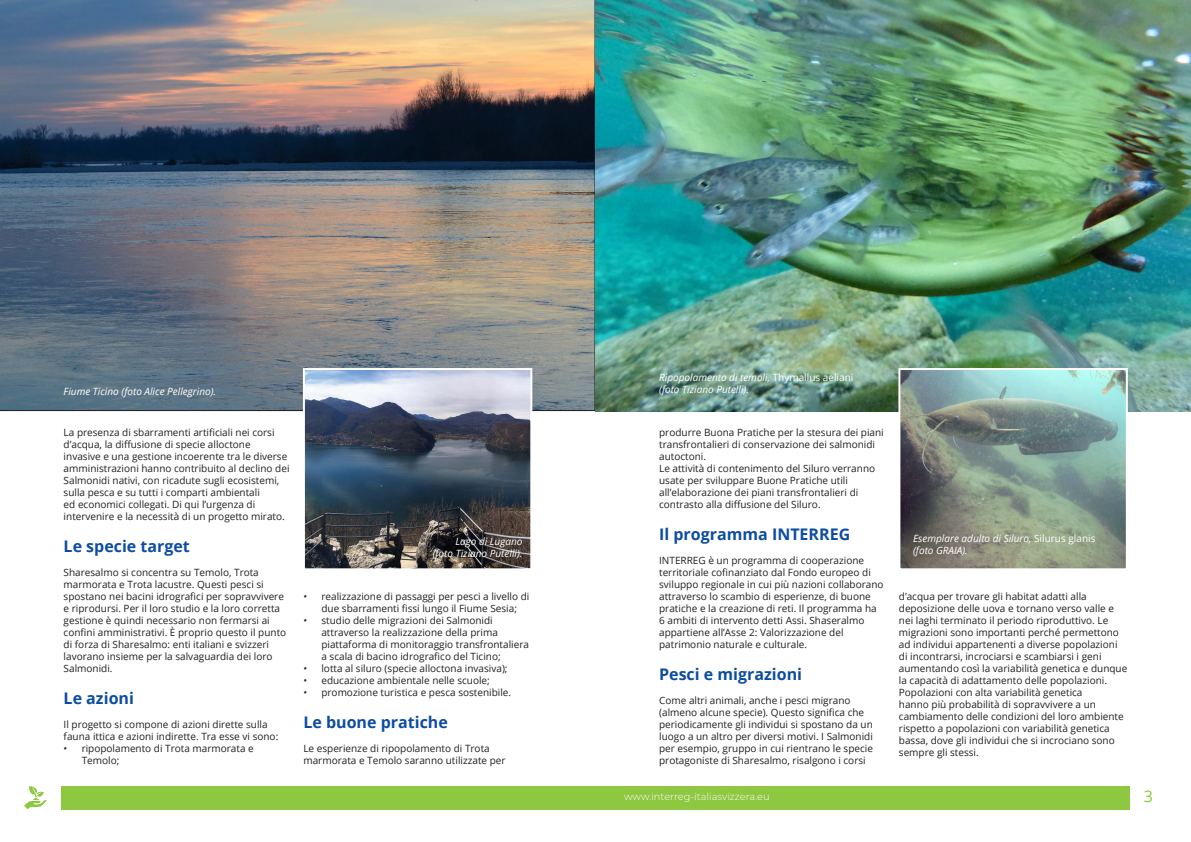
<style>
.page{position:relative;width:1191px;height:842px;background:#fff}
.page>*{position:absolute;margin:0;border:0;box-sizing:border-box;transform-origin:0 0}
.Titolo_2{font:700 16px "Open Sans";color:#0d4da1}
.t1{font:16px "Open Sans";color:#8ec740}
.NORMALE{font:10px/12px "Open Sans";color:#231f20}
.t2{font:italic 10px/12px "Open Sans";color:#fff}
.t3{font:300 9.9px "Montserrat";color:#fff}
.s1{font-style:normal}
</style>
<div class="page">
<div style="left:595px;top:786px;width:535px;height:23px;background:#8ec740"></div>
<div style="left:61px;top:786px;width:534px;height:23px;background:#8ec740"></div>
<svg style="left:24px;top:786px;width:23px;height:23px"></svg>
<img style="left:595px;top:0;width:596px;height:411px">
<img style="left:0;top:0;width:595px;height:411px">
<img style="left:306px;top:371px;width:223px;height:196px">
<div style="left:303px;top:368px;width:229px;height:202px;border:2px solid #fff"></div>
<img style="left:901px;top:371px;width:223px;height:196px">
<div style="left:898px;top:368px;width:229px;height:202px;border:2px solid #fff"></div>
<p class="t2" style="left:64px;top:385px;width:154px">Fiume Ticino (foto Alice Pellegrino).</p>
<p class="NORMALE" style="left:64px;top:426px;width:227px">La presenza di sbarramenti artificiali nei corsi d’acqua, la diffusione di specie alloctone invasive e una gestione incoerente tra le diverse amministrazioni hanno contribuito al declino dei Salmonidi nativi, con ricadute sugli ecosistemi, sulla pesca e su tutti i comparti ambientali<br>ed economici collegati. Di qui l’urgenza di intervenire e la necessità di un progetto mirato.</p>
<p class="Titolo_2" style="left:64px;top:535px;width:128px">Le specie target</p>
<p class="NORMALE" style="left:64px;top:566px;width:224px">Sharesalmo si concentra su Temolo, Trota marmorata e Trota lacustre. Questi pesci si spostano nei bacini idrografici per sopravvivere e riprodursi. Per il loro studio e la loro corretta gestione è quindi necessario non fermarsi ai confini amministrativi. È proprio questo il punto di forza di Sharesalmo: enti italiani e svizzeri lavorano insieme per la salvaguardia dei loro Salmonidi.</p>
<p class="Titolo_2" style="left:64px;top:687px;width:72px">Le azioni</p>
<p class="NORMALE" style="left:64px;top:718px;width:216px">Il progetto si compone di azioni dirette sulla fauna ittica e azioni indirette. Tra esse vi sono:</p>
<p class="NORMALE" style="left:82px;top:742px;width:174px;text-indent:-18px">• ripopolamento di Trota marmorata e<br>Temolo;</p>
<p class="t2" style="left:455px;top:535px;width:69px">Lago di Lugano</p>
<p class="t2" style="left:433px;top:547px;width:91px">(foto Tiziano Putelli).</p>
<p class="NORMALE" style="left:303px;top:590px;width:227px;text-align:center">• realizzazione di passaggi per pesci a livello di due sbarramenti fissi lungo il Fiume Sesia;</p>
<p class="NORMALE" style="left:321px;top:614px;width:209px;text-indent:-18px">• studio delle migrazioni dei Salmonidi attraverso la realizzazione della prima piattaforma di monitoraggio transfrontaliera a scala di bacino idrografico del Ticino;</p>
<p class="NORMALE" style="left:303px;top:662px;width:206px">• lotta al siluro (specie alloctona invasiva);</p>
<p class="NORMALE" style="left:303px;top:674px;width:188px">• educazione ambientale nelle scuole;</p>
<p class="NORMALE" style="left:303px;top:686px;width:209px">• promozione turistica e pesca sostenibile.</p>
<p class="Titolo_2" style="left:303px;top:711px;width:146px">Le buone pratiche</p>
<p class="NORMALE" style="left:303px;top:742px;width:204px">Le esperienze di ripopolamento di Trota marmorata e Temolo saranno utilizzate per</p>
<p class="t2" style="left:659px;top:371px;width:196px">Ripopolamento di temoli, <span class="s1">Thymallus aeliani </span>(foto Tiziano Putelli).</p>
<p class="NORMALE" style="left:659px;top:426px;width:226px">produrre Buona Pratiche per la stesura dei piani transfrontalieri di conservazione dei salmonidi autoctoni.</p>
<p class="NORMALE" style="left:659px;top:462px;width:217px">Le attività di contenimento del Siluro verranno usate per sviluppare Buone Pratiche utili all’elaborazione dei piani transfrontalieri di contrasto alla diffusione del Siluro.</p>
<p class="Titolo_2" style="left:659px;top:523px;width:193px">Il programma INTERREG</p>
<p class="NORMALE" style="left:659px;top:554px;width:226px">INTERREG è un programma di cooperazione territoriale cofinanziato dal Fondo europeo di sviluppo regionale in cui più nazioni collaborano attraverso lo scambio di esperienze, di buone pratiche e la creazione di reti. Il programma ha 6 ambiti di intervento detti Assi. Shaseralmo appartiene all’Asse 2: Valorizzazione del patrimonio naturale e culturale.</p>
<p class="Titolo_2" style="left:659px;top:663px;width:144px">Pesci e migrazioni</p>
<p class="NORMALE" style="left:659px;top:694px;width:215px">Come altri animali, anche i pesci migrano (almeno alcune specie). Questo significa che periodicamente gli individui si spostano da un luogo a un altro per diversi motivi. I Salmonidi per esempio, gruppo in cui rientrano le specie protagoniste di Sharesalmo, risalgono i corsi</p>
<p class="t2" style="left:913px;top:533px;width:184px">Esemplare adulto di Siluro, <span class="s1">Silurus glanis</span></p>
<p class="t2" style="left:913px;top:545px;width:56px">(foto GRAIA).</p>
<p class="NORMALE" style="left:899px;top:590px;width:230px">d’acqua per trovare gli habitat adatti alla deposizione delle uova e tornano verso valle e nei laghi terminato il periodo riproduttivo. Le migrazioni sono importanti perché permettono ad individui appartenenti a diverse popolazioni di incontrarsi, incrociarsi e scambiarsi i geni aumentando così la variabilità genetica e dunque la capacità di adattamento delle popolazioni.<br>Popolazioni con alta variabilità genetica<br>hanno più probabilità di sopravvivere a un cambiamento delle condizioni del loro ambiente rispetto a popolazioni con variabilità genetica bassa, dove gli individui che si incrociano sono sempre gli stessi.</p>
<p class="t3" style="left:624px;top:789px;width:147px">www.interreg-italiasvizzera.eu</p>
<h1 class="t1" style="left:1144px;top:785px;width:11px">3</h1>
</div>
